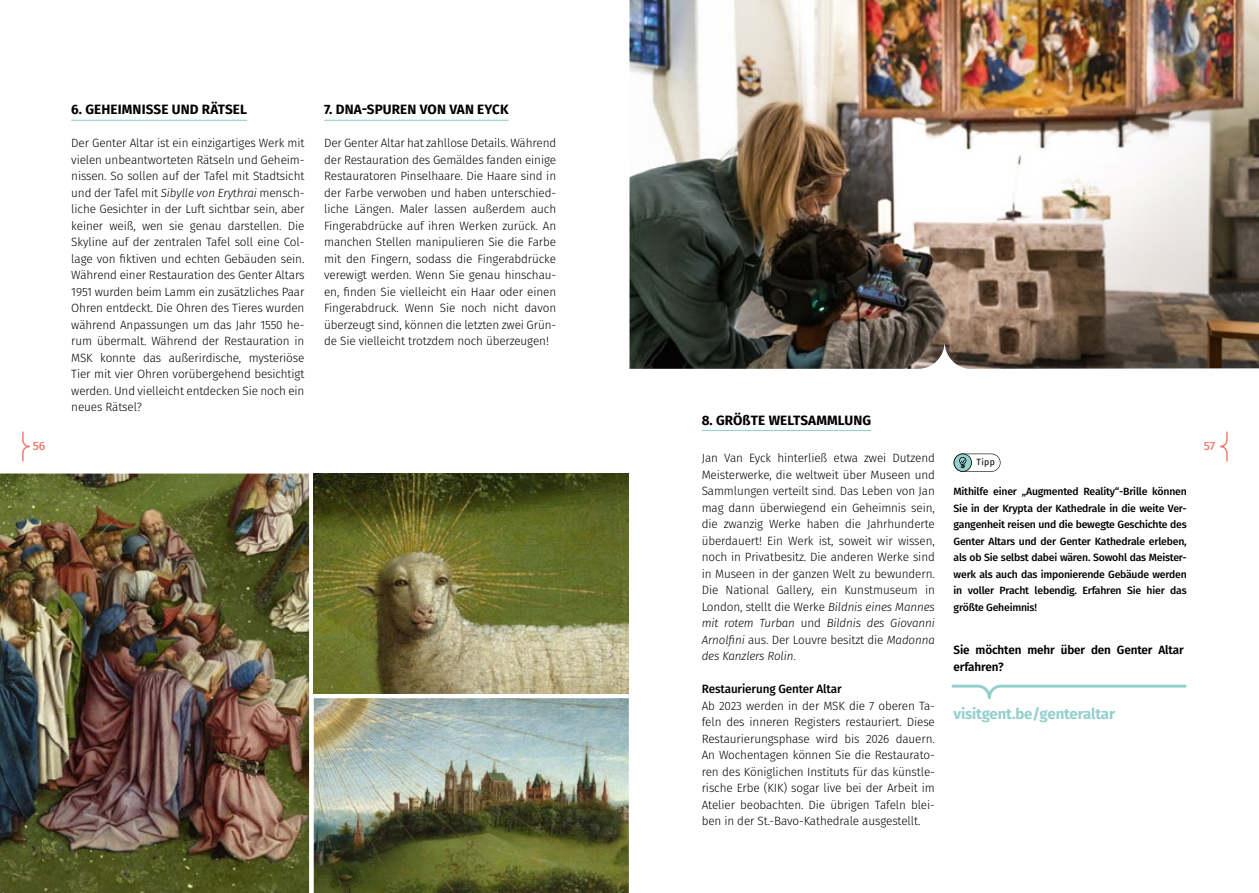
<style>
.page{position:relative;width:1259px;height:893px;background:#fff}
.page>*{position:absolute;margin:0;border:0;box-sizing:border-box;transform-origin:0 0}
.t1{font:700 15px "Fira Sans";letter-spacing:-.01em;color:#95d0cd}
.t2{font:700 13.5px "Fira Sans";letter-spacing:.01em;color:#000}
.t3{font:300 12px/16.5px "Fira Sans";letter-spacing:-.01em;color:#000;text-align:justify}
.t4{font:600 12px/16.5px "Fira Sans";letter-spacing:-.01em;color:#000}
.t5{font:500 12px "Fira Sans";letter-spacing:-.01em;color:#000}
.t6{font:500 12px "Fira Sans";color:#ef7f74}
.t7{font:italic 300 11.85px "Fira Sans";letter-spacing:-.01em;color:#000}
.t8{font:500 10.5px/16.5px "Fira Sans";letter-spacing:-.02em;color:#000;text-align:justify}
.t9{font:9px "Fira Sans";color:#000}
.s1{font-style:italic;font-size:11.85px}
.s2{font-style:normal;font-size:12px}
</style>
<div class="page">
<svg style="left:22px;top:431px;width:8px;height:31px"></svg>
<svg style="left:1220px;top:431px;width:8px;height:31px"></svg>
<hr style="left:701px;top:430px;width:170px;height:1px;background:#95d0cd">
<img style="left:629px;top:0;width:630px;height:369px">
<svg style="left:953px;top:453px;width:47px;height:19px"></svg>
<svg style="left:951px;top:684px;width:236px;height:16px"></svg>
<hr style="left:71px;top:120px;width:176px;height:1px;background:#95d0cd">
<hr style="left:324px;top:120px;width:185px;height:1px;background:#95d0cd">
<img style="left:314px;top:698px;width:315px;height:195px">
<img style="left:0;top:474px;width:309px;height:419px">
<img style="left:314px;top:474px;width:315px;height:220px">
<p class="t2" style="left:71px;top:98px;width:177px">6. GEHEIMNISSE UND RÄTSEL</p>
<p class="t3" style="left:71px;top:135px;width:235px">Der Genter Altar ist ein einzigartiges Werk mit vielen unbeantworteten Rätseln und Geheim&shy;nissen. So sollen auf der Tafel mit Stadtsicht und der Tafel mit <span class="s1">Sibylle von Erythrai</span> mensch&shy;liche Gesichter in der Luft sichtbar sein, aber keiner weiß, wen sie genau darstellen. Die Skyline auf der zentralen Tafel soll eine Col&shy;lage von fiktiven und echten Gebäuden sein.<br>Während einer Restauration des Genter Altars 1951 wurden beim Lamm ein zusätzliches Paar Ohren entdeckt. Die Ohren des Tieres wurden während Anpassungen um das Jahr 1550 he&shy;rum übermalt. Während der Restauration in MSK konnte das außerirdische, mysteriöse Tier mit vier Ohren vorübergehend besichtigt werden. Und vielleicht entdecken Sie noch ein neues Rätsel?</p>
<p class="t2" style="left:324px;top:98px;width:186px">7. DNA-SPUREN VON VAN EYCK</p>
<p class="t3" style="left:324px;top:135px;width:234px">Der Genter Altar hat zahllose Details. Während der Restauration des Gemäldes fanden einige Restauratoren Pinselhaare. Die Haare sind in der Farbe verwoben und haben unterschied&shy;liche Längen. Maler lassen außerdem auch Fingerabdrücke auf ihren Werken zurück. An manchen Stellen manipulieren Sie die Farbe mit den Fingern, sodass die Fingerabdrücke verewigt werden. Wenn Sie genau hinschau&shy;en, finden Sie vielleicht ein Haar oder einen Fingerabdruck. Wenn Sie noch nicht davon überzeugt sind, können die letzten zwei Grün&shy;de Sie vielleicht trotzdem noch überzeugen!</p>
<p class="t2" style="left:701px;top:408px;width:171px">8. GRÖßTE WELTSAMMLUNG</p>
<p class="t3" style="left:701px;top:449px;width:235px">Jan Van Eyck hinterließ etwa zwei Dutzend Meisterwerke, die weltweit über Museen und Sammlungen verteilt sind. Das Leben von Jan mag dann überwiegend ein Geheimnis sein, die zwanzig Werke haben die Jahrhunderte überdauert! Ein Werk ist, soweit wir wissen, noch in Privatbesitz. Die anderen Werke sind in Museen in der ganzen Welt zu bewundern.<br>Die National Gallery, ein Kunstmuseum in London, stellt die Werke <span class="s1">Bildnis eines Mannes</span></p>
<p class="t7" style="left:701px;top:615px;width:235px">mit rotem Turban <span class="s2">und</span> Bildnis des Giovanni</p>
<p class="t3" style="left:701px;top:631px;width:235px"><span class="s1">Arnolfini</span> aus. Der Louvre besitzt die <span class="s1">Madonna</span></p>
<p class="t7" style="left:701px;top:648px;width:96px">des Kanzlers Rolin<span class="s2">.</span></p>
<p class="t5" style="left:701px;top:679px;width:142px">Restaurierung Genter Altar</p>
<p class="t3" style="left:701px;top:697px;width:235px">Ab 2023 werden in der MSK die 7 oberen Ta&shy;feln des inneren Registers restauriert. Diese Restaurierungsphase wird bis 2026 dauern.<br>An Wochentagen können Sie die Restaurato&shy;ren des Königlichen Instituts für das künstle&shy;rische Erbe (KIK) sogar live bei der Arbeit im Atelier beobachten. Die übrigen Tafeln blei&shy;ben in der St.-Bavo-Kathedrale ausgestellt.</p>
<p class="t6" style="left:33px;top:436px;width:14px">56</p>
<p class="t6" style="left:1203px;top:436px;width:13px">57</p>
<p class="t9" style="left:976px;top:455px;width:20px">Tipp</p>
<p class="t8" style="left:953px;top:483px;width:235px">Mithilfe einer „Augmented Reality“-Brille können Sie in der Krypta der Kathedrale in die weite Ver&shy;gangenheit reisen und die bewegte Geschichte des Genter Altars und der Genter Kathedrale erleben, als ob Sie selbst dabei wären. Sowohl das Meister&shy;werk als auch das imponierende Gebäude werden in voller Pracht lebendig. Erfahren Sie hier das größte Geheimnis!</p>
<p class="t4" style="left:953px;top:641px;width:232px">Sie möchten mehr über den Genter Altar erfahren?</p>
<p class="t1" style="left:953px;top:701px;width:163px">visitgent.be/genteraltar</p>
</div>
